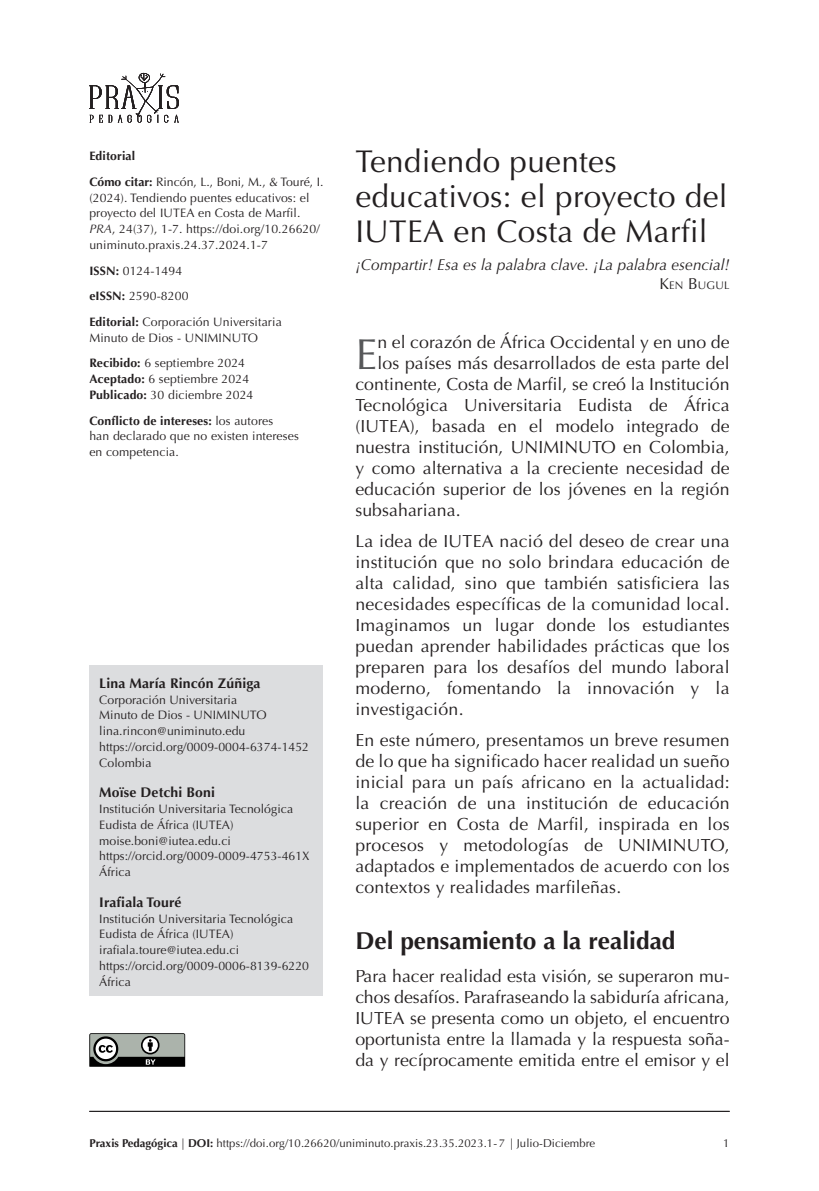
<style>
.page{position:relative;width:819px;height:1191px;background:#fff}
.page>*{position:absolute;margin:0;border:0;box-sizing:border-box;transform-origin:0 0}
.TITULO1{font:43.4px "Optima";color:#57585a}
.TITULO1-2{font:31.5px/35px "Optima";letter-spacing:.01em;color:#231f20}
.TITULO_2{font:700 24.5px "Optima";color:#231f20}
.TITULO1-3{font:17.5px/21px "Optima";letter-spacing:.005em;color:#231f20;text-align:justify}
.Epigrafe{font:italic 15.75px "Optima";letter-spacing:.005em;color:#231f20}
.Autor{font:700 14px "Optima";letter-spacing:.01em;color:#231f20}
.firmas{font:12.25px/15.8px "Optima";letter-spacing:.005em;color:#231f20}
.firmas-2{font:700 12.25px "Optima";letter-spacing:.01em;color:#231f20}
.t1{font:11.38px "Optima";letter-spacing:.005em;color:#231f20}
.Epigrafe-2{font:11.03px "Optima";letter-spacing:.015em;color:#231f20}
.s1{font-weight:700}
.s2{font-style:italic}
.s3{font-size:15.75px}
</style>
<div class="page">
<hr style="left:89px;top:1111px;width:640px;height:1px;background:#231f20">
<svg style="left:89px;top:73px;width:90px;height:50px"></svg>
<svg style="left:89px;top:1033px;width:96px;height:33px;background:#777b77"></svg>
<div style="left:89px;top:665px;width:234px;height:330px;background:#dcdddf"></div>
<p class="firmas-2" style="left:89px;top:149px;width:47px">Editorial</p>
<p class="firmas" style="left:89px;top:174px;width:236px"><span class="s1">Cómo citar:</span> Rincón, L., Boni, M., &amp; Touré, I. (2024). Tendiendo puentes educativos: el proyecto del IUTEA en Costa de Marfil.<br><span class="s2">PRA</span>, 24(37), 1-7. https://doi.org/10.26620/ uniminuto.praxis.24.37.2024.1-7</p>
<p class="firmas" style="left:89px;top:263px;width:94px"><span class="s1">ISSN:</span> 0124-1494</p>
<p class="firmas" style="left:89px;top:288px;width:101px"><span class="s1">eISSN:</span> 2590-8200</p>
<p class="firmas" style="left:89px;top:314px;width:194px"><span class="s1">Editorial:</span> Corporación Universitaria<br>Minuto de Dios - UNIMINUTO</p>
<p class="firmas" style="left:89px;top:355px;width:157px"><span class="s1">Recibido:</span> 6 septiembre 2024</p>
<p class="firmas" style="left:89px;top:371px;width:161px"><span class="s1">Aceptado:</span> 6 septiembre 2024</p>
<p class="firmas" style="left:89px;top:387px;width:166px"><span class="s1">Publicado:</span> 30 diciembre 2024</p>
<p class="firmas" style="left:89px;top:413px;width:211px"><span class="s1">Conflicto de intereses:</span> los autores<br>han declarado que no existen intereses en competencia.</p>
<p class="Autor" style="left:99px;top:675px;width:163px">Lina María Rincón Zúñiga</p>
<p class="firmas" style="left:99px;top:692px;width:211px">Corporación Universitaria<br>Minuto de Dios - UNIMINUTO lina.rincon@uniminuto.edu https://orcid.org/0009-0004-6374-1452<br>Colombia</p>
<p class="Autor" style="left:99px;top:784px;width:117px">Moïse Detchi Boni</p>
<p class="firmas" style="left:99px;top:801px;width:212px">Institución Universitaria Tecnológica<br>Eudista de África (IUTEA) moise.boni@iutea.edu.ci https://orcid.org/0009-0009-4753-461X<br>África</p>
<p class="Autor" style="left:99px;top:894px;width:84px">Irafiala Touré</p>
<p class="firmas" style="left:99px;top:910px;width:211px">Institución Universitaria Tecnológica<br>Eudista de África (IUTEA) irafiala.toure@iutea.edu.ci https://orcid.org/0009-0006-8139-6220<br>África</p>
<p class="TITULO1-2" style="left:355px;top:144px;width:374px">Tendiendo puentes educativos: el proyecto del<br>IUTEA en Costa de Marfil</p>
<p class="Epigrafe" style="left:356px;top:256px;width:375px">¡Compartir! Esa es la palabra clave. ¡La palabra esencial!</p>
<p class="Epigrafe-2" style="left:659px;top:279px;width:72px"><span class="s3">K</span>EN <span class="s3">B</span>UGUL</p>
<p class="TITULO1" style="left:355px;top:329px;width:23px">E</p>
<p class="TITULO1-3" style="left:377px;top:332px;width:353px">n el corazón de África Occidental y en uno de</p>
<p class="TITULO1-3" style="left:377px;top:353px;width:353px">los países más desarrollados de esta parte del</p>
<p class="TITULO1-3" style="left:355px;top:374px;width:376px">continente, Costa de Marfil, se creó la Institución</p>
<p class="TITULO1-3" style="left:355px;top:395px;width:376px">Tecnológica Universitaria Eudista de África</p>
<p class="TITULO1-3" style="left:355px;top:416px;width:376px">(IUTEA), basada en el modelo integrado de</p>
<p class="TITULO1-3" style="left:355px;top:437px;width:376px">nuestra institución, UNIMINUTO en Colombia,</p>
<p class="TITULO1-3" style="left:355px;top:458px;width:376px">y como alternativa a la creciente necesidad de</p>
<p class="TITULO1-3" style="left:355px;top:479px;width:375px">educación superior de los jóvenes en la región</p>
<p class="TITULO1-3" style="left:355px;top:500px;width:107px">subsahariana.</p>
<p class="TITULO1-3" style="left:355px;top:531px;width:376px">La idea de IUTEA nació del deseo de crear una institución que no solo brindara educación de alta calidad, sino que también satisficiera las necesidades específicas de la comunidad local.<br>Imaginamos un lugar donde los estudiantes puedan aprender habilidades prácticas que los preparen para los desafíos del mundo laboral moderno, fomentando la innovación y la investigación.</p>
<p class="TITULO1-3" style="left:355px;top:730px;width:376px">En este número, presentamos un breve resumen de lo que ha significado hacer realidad un sueño inicial para un país africano en la actualidad: la creación de una institución de educación superior en Costa de Marfil, inspirada en los procesos y metodologías de UNIMINUTO, adaptados e implementados de acuerdo con los contextos y realidades marfileñas.</p>
<p class="TITULO_2" style="left:355px;top:926px;width:321px">Del pensamiento a la realidad</p>
<p class="TITULO1-3" style="left:355px;top:966px;width:376px">Para hacer realidad esta visión, se superaron mu&shy;chos desafíos. Parafraseando la sabiduría africana, IUTEA se presenta como un objeto, el encuentro oportunista entre la llamada y la respuesta soña&shy;da y recíprocamente emitida entre el emisor y el</p>
<p class="t1" style="left:89px;top:1136px;width:507px"><span class="s1">Praxis Pedagógica</span> | <span class="s1">DOI:</span> https://doi.org/10.26620/uniminuto.praxis.23.35.2023.1- 7 | Julio-Diciembre</p>
<p class="t1" style="left:723px;top:1136px;width:8px">1</p>
</div>
